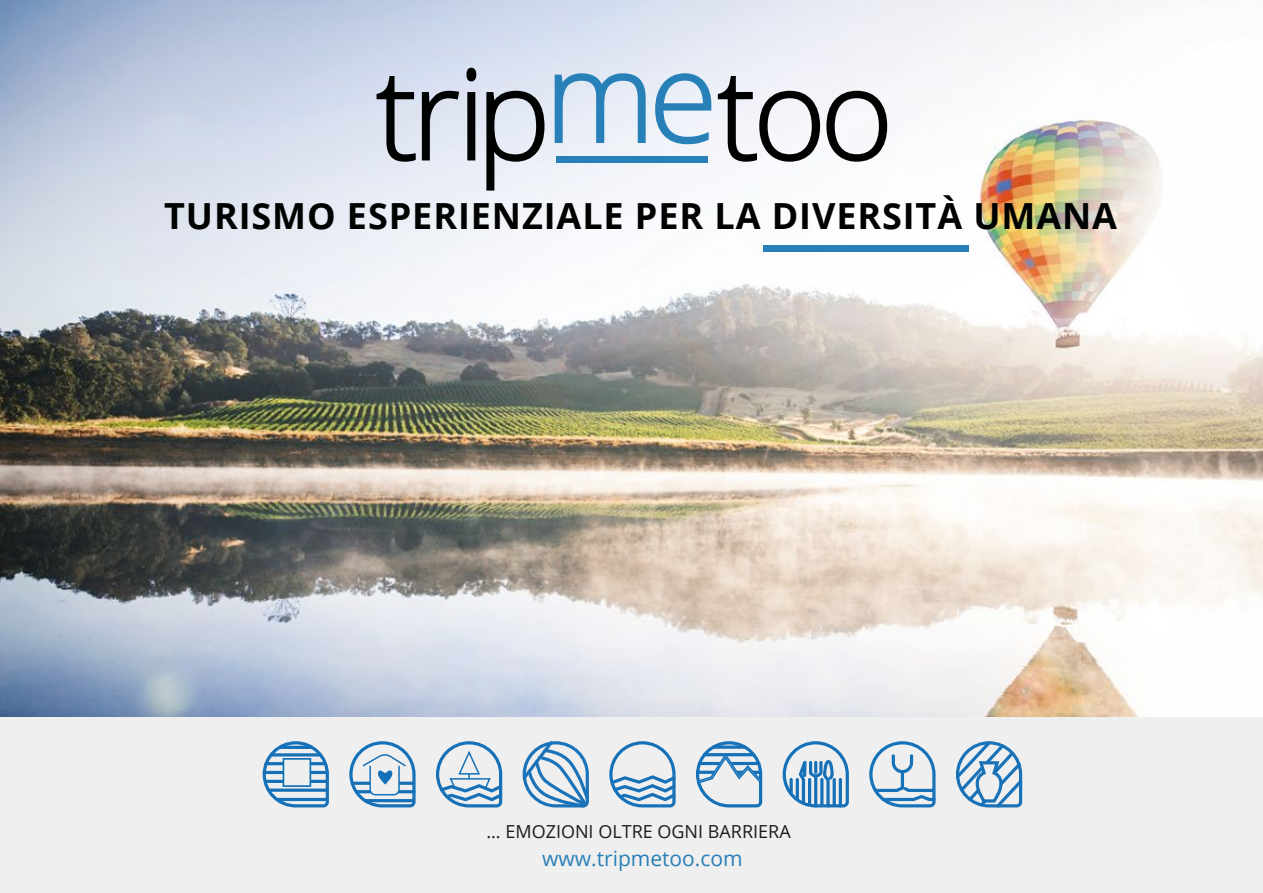
<style>
.page{position:relative;width:1263px;height:893px;background:#fff}
.page>*{position:absolute;margin:0;border:0;box-sizing:border-box;transform-origin:0 0}
.t1{font:700 36px "Open Sans";letter-spacing:.025em;color:#000101}
.t2{font:21px "Open Sans";color:#2880b8}
.t3{font:18px "Open Sans";color:#1d1d1b}
</style>
<div class="page">
<img style="left:0;top:1px;width:1263px;height:716px">
<div style="left:0;top:717px;width:1263px;height:176px;background:#efefef"></div>
<svg style="left:609px;top:741px;width:67px;height:67px"></svg>
<svg style="left:522px;top:741px;width:67px;height:67px"></svg>
<svg style="left:262px;top:741px;width:67px;height:67px"></svg>
<svg style="left:782px;top:741px;width:67px;height:67px"></svg>
<svg style="left:956px;top:741px;width:67px;height:67px"></svg>
<svg style="left:869px;top:741px;width:67px;height:67px"></svg>
<svg style="left:696px;top:741px;width:67px;height:67px"></svg>
<svg style="left:349px;top:741px;width:67px;height:67px"></svg>
<svg style="left:436px;top:741px;width:67px;height:67px"></svg>
<svg style="left:377px;top:76px;width:39px;height:86px;background:#9a9fa9"></svg>
<svg style="left:422px;top:91px;width:37px;height:69px;background:#9ca1a9"></svg>
<svg style="left:466px;top:68px;width:10px;height:92px"></svg>
<svg style="left:486px;top:91px;width:58px;height:100px;background:#9ca0a6"></svg>
<svg style="left:555px;top:73px;width:91px;height:70px;background:#a8c8e1"></svg>
<svg style="left:655px;top:73px;width:56px;height:71px"></svg>
<svg style="left:718px;top:76px;width:102px;height:86px"></svg>
<svg style="left:826px;top:91px;width:61px;height:71px"></svg>
<div style="left:556px;top:157px;width:152px;height:6px;background:#2880b8"></div>
<div style="left:764px;top:245px;width:205px;height:6px;background:#2880b8"></div>
<p class="t1" style="left:164px;top:191px;width:954px">TURISMO ESPERIENZIALE PER LA DIVERSITÀ UMANA</p>
<p class="t3" style="left:486px;top:819px;width:306px">... EMOZIONI OLTRE OGNI BARRIERA</p>
<p class="t2" style="left:542px;top:844px;width:202px">www.tripmetoo.com</p>
</div>
